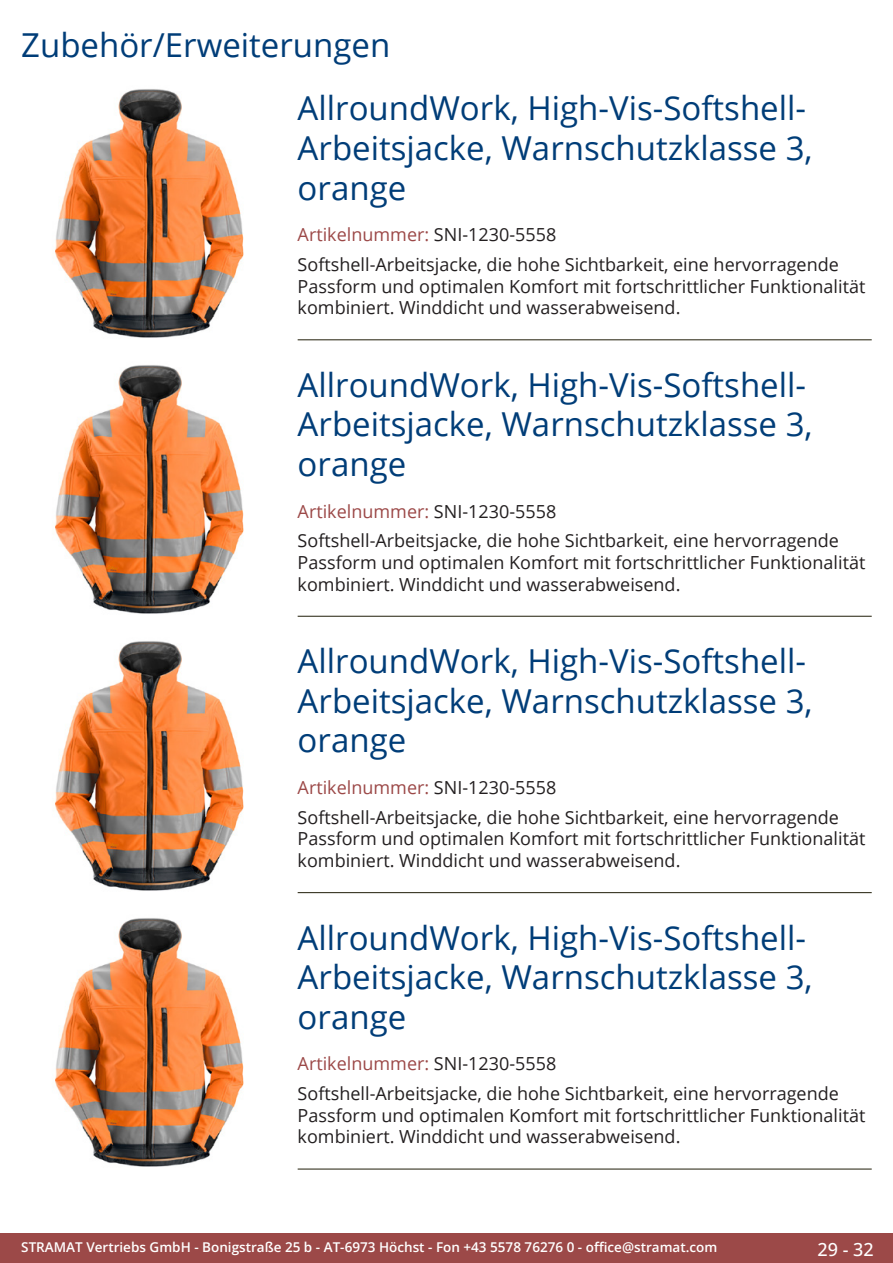
<style>
.page{position:relative;width:893px;height:1263px;background:#fff}
.page>*{position:absolute;margin:0;border:0;box-sizing:border-box;transform-origin:0 0}
.Produkttitel{font:33px/39.6px "Open Sans";color:#003d78}
.RastTitel{font:33px "Open Sans";color:#003d78}
.Beschreibung_Text{font:18px/21.6px "Open Sans";color:#231f20}
.TechDaten_Überschrif{font:18px "Open Sans";color:#9c4948}
.t1{font:500 18px "Open Sans";color:#fff}
.t2{font:600 13.5px "Open Sans";color:#fff}
.s1{color:#231f20}
</style>
<div class="page">
<div style="left:0;top:1233px;width:893px;height:30px;background:#9c4948"></div>
<hr style="left:298px;top:340px;width:574px;height:1px;background:#201d08">
<hr style="left:298px;top:616px;width:574px;height:1px;background:#201d08">
<hr style="left:298px;top:892px;width:574px;height:1px;background:#201d08">
<hr style="left:298px;top:1169px;width:574px;height:1px;background:#201d08">
<img style="left:54px;top:89px;width:190px;height:249px">
<img style="left:54px;top:365px;width:190px;height:249px">
<img style="left:55px;top:641px;width:189px;height:250px">
<img style="left:54px;top:918px;width:190px;height:249px">
<p class="RastTitel" style="left:21px;top:22px;width:370px">Zubehör/Erweiterungen</p>
<p class="Produkttitel" style="left:298px;top:88px;width:516px">AllroundWork, High-Vis-Softshell-<br>Arbeitsjacke, Warnschutzklasse 3, orange</p>
<p class="TechDaten_Überschrif" style="left:298px;top:222px;width:260px">Artikelnummer: <span class="s1">SNI-1230-5558</span></p>
<p class="Beschreibung_Text" style="left:298px;top:253px;width:569px">Softshell-Arbeitsjacke, die hohe Sichtbarkeit, eine hervorragende<br>Passform und optimalen Komfort mit fortschrittlicher Funktionalität kombiniert. Winddicht und wasserabweisend.</p>
<p class="Produkttitel" style="left:298px;top:364px;width:516px">AllroundWork, High-Vis-Softshell-<br>Arbeitsjacke, Warnschutzklasse 3, orange</p>
<p class="TechDaten_Überschrif" style="left:298px;top:499px;width:260px">Artikelnummer: <span class="s1">SNI-1230-5558</span></p>
<p class="Beschreibung_Text" style="left:298px;top:530px;width:569px">Softshell-Arbeitsjacke, die hohe Sichtbarkeit, eine hervorragende<br>Passform und optimalen Komfort mit fortschrittlicher Funktionalität kombiniert. Winddicht und wasserabweisend.</p>
<p class="Produkttitel" style="left:298px;top:640px;width:516px">AllroundWork, High-Vis-Softshell-<br>Arbeitsjacke, Warnschutzklasse 3, orange</p>
<p class="TechDaten_Überschrif" style="left:298px;top:775px;width:260px">Artikelnummer: <span class="s1">SNI-1230-5558</span></p>
<p class="Beschreibung_Text" style="left:298px;top:806px;width:569px">Softshell-Arbeitsjacke, die hohe Sichtbarkeit, eine hervorragende<br>Passform und optimalen Komfort mit fortschrittlicher Funktionalität kombiniert. Winddicht und wasserabweisend.</p>
<p class="Produkttitel" style="left:298px;top:917px;width:516px">AllroundWork, High-Vis-Softshell-<br>Arbeitsjacke, Warnschutzklasse 3, orange</p>
<p class="TechDaten_Überschrif" style="left:298px;top:1051px;width:260px">Artikelnummer: <span class="s1">SNI-1230-5558</span></p>
<p class="Beschreibung_Text" style="left:298px;top:1082px;width:569px">Softshell-Arbeitsjacke, die hohe Sichtbarkeit, eine hervorragende<br>Passform und optimalen Komfort mit fortschrittlicher Funktionalität kombiniert. Winddicht und wasserabweisend.</p>
<p class="t2" style="left:21px;top:1238px;width:698px">STRAMAT Vertriebs GmbH - Bonigstraße 25 b - AT-6973 Höchst - Fon +43 5578 76276 0 - office@stramat.com</p>
<p class="t1" style="left:817px;top:1237px;width:58px">29 - 32</p>
</div>
